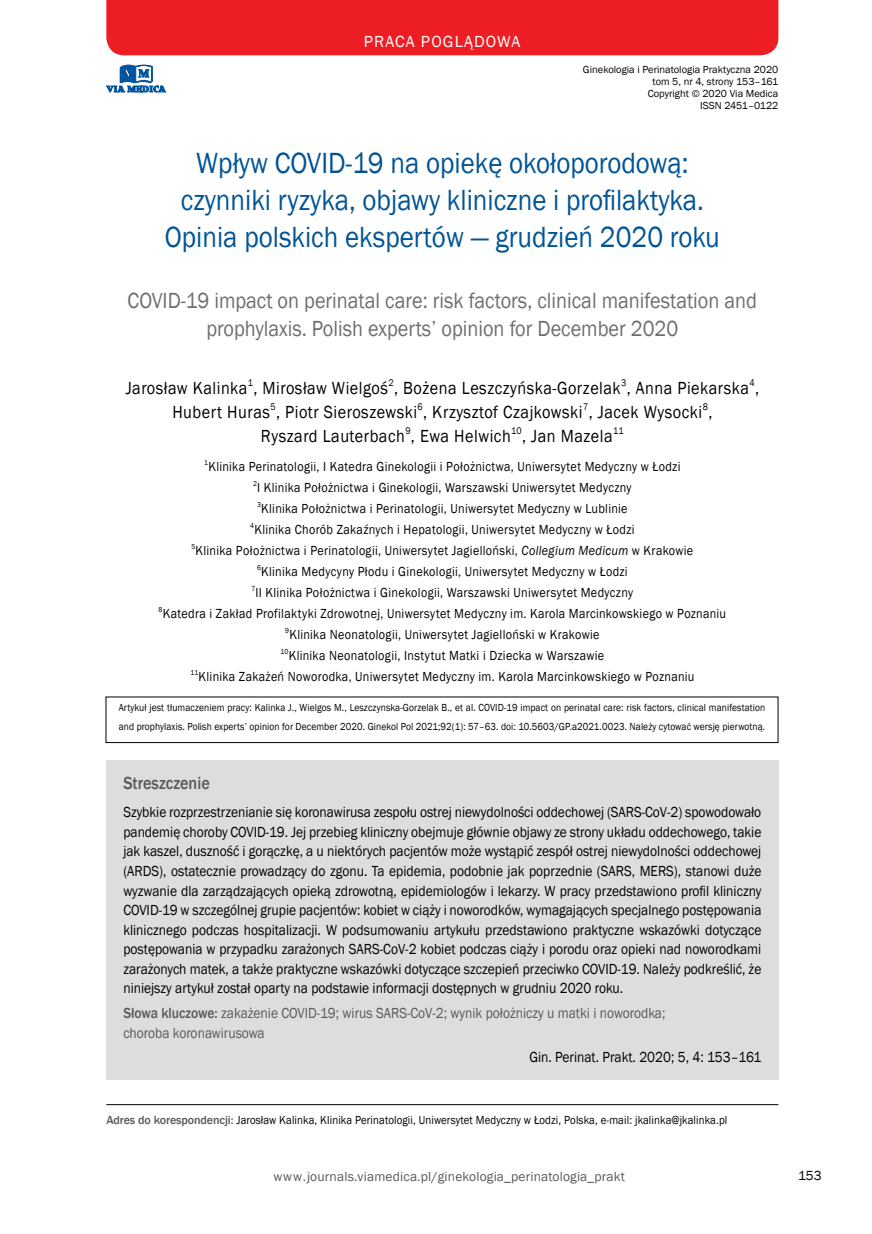
<style>
.page{position:relative;width:872px;height:1234px;background:#fff}
.page>*{position:absolute;margin:0;border:0;box-sizing:border-box;transform-origin:0 0}
.t1{font:30px/36.6px "Franklin Gothic";color:#005496;text-align:center;scale:.9 1}
.t2{font:22.5px/27.5px "Franklin Gothic";color:#6d6e71;text-align:center;scale:.9 1}
.t3{font:18px "Franklin Gothic";letter-spacing:.03em;color:#000;scale:.9 1}
.t4{font:500 18px "Franklin Gothic";color:#58595b;scale:.9 1}
.t5{font:16.5px "Franklin Gothic";letter-spacing:.07em;color:#fff}
.t6{font:15px/19.5px "Franklin Gothic";color:#000;text-align:justify;scale:.9 1}
.t7{font:15px/20.5px "Franklin Gothic";color:#58595b;scale:.9 1}
.t8{font:13.5px "Franklin Gothic";letter-spacing:.025em;color:#000;scale:.9 1}
.t9{font:13.5px "Franklin Gothic";letter-spacing:.01em;color:#58595b}
.t10{font:13.5px "Franklin Gothic";letter-spacing:.025em;color:#000}
.t11{font:12px "Franklin Gothic";letter-spacing:.01em;color:#000;scale:.9 1}
.t12{font:10.5px/18.8px "Franklin Gothic";letter-spacing:.01em;color:#000;scale:.9 1}
.t13{font:10.5px/12px "Franklin Gothic";letter-spacing:.01em;color:#000;text-align:right}
.t14{font:9.9px "Franklin Gothic";color:#000;scale:.9 1}
.t15{font:7.35px "Franklin Gothic";color:#000;scale:.9 1}
.s1{font-style:italic}
.s2{font-weight:500}
.s3{font-weight:500;color:#58595b}
</style>
<div class="page">
<div style="left:106px;top:0;width:672px;height:55px;background:#ed1d24"></div>
<svg style="left:107px;top:65px;width:59px;height:27px"></svg>
<div style="left:106px;top:759px;width:672px;height:319px;background:#dcddde"></div>
<hr style="left:106px;top:1104px;width:672px;height:1px;background:#000">
<p class="t5" style="left:364px;top:31px;width:158px">PRACA POGLĄDOWA</p>
<p class="t13" style="left:583px;top:64px;width:197px">Ginekologia i Perinatologia Praktyczna 2020 tom 5, nr 4, strony 153–161<br>Copyright © 2020 Via Medica<br>ISSN 2451–0122</p>
<h1 class="t1" style="left:165px;top:146px;width:618px">Wpływ COVID-19 na opiekę okołoporodową: czynniki ryzyka, objawy kliniczne i profilaktyka.<br>Opinia polskich ekspertów ― grudzień 2020 roku</h1>
<h2 class="t2" style="left:128px;top:287px;width:701px">COVID-19 impact on perinatal care: risk factors, clinical manifestation and prophylaxis. Polish experts’ opinion for December 2020</h2>
<p class="t14" style="left:248px;top:376px;width:7px">1</p>
<p class="t14" style="left:388px;top:376px;width:7px">2</p>
<p class="t14" style="left:621px;top:376px;width:7px">3</p>
<p class="t14" style="left:749px;top:376px;width:7px">4</p>
<p class="t3" style="left:172px;top:400px;width:601px">Hubert Huras , Piotr Sieroszewski , Krzysztof Czajkowski , Jacek Wysocki ,</p>
<p class="t3" style="left:126px;top:376px;width:705px">Jarosław Kalinka , Mirosław Wielgoś , Bożena Leszczyńska-Gorzelak , Anna Piekarska ,</p>
<p class="t14" style="left:270px;top:400px;width:7px">5</p>
<p class="t14" style="left:417px;top:400px;width:7px">6</p>
<p class="t14" style="left:583px;top:400px;width:7px">7</p>
<p class="t14" style="left:703px;top:400px;width:7px">8</p>
<p class="t3" style="left:261px;top:424px;width:279px">Ryszard Lauterbach , Ewa Helwich</p>
<p class="t14" style="left:405px;top:424px;width:7px">9</p>
<p class="t14" style="left:511px;top:424px;width:13px">10</p>
<p class="t3" style="left:522px;top:424px;width:102px">, Jan Mazela</p>
<p class="t14" style="left:613px;top:424px;width:13px">11</p>
<p class="t15" style="left:204px;top:458px;width:6px">1</p>
<p class="t8" style="left:208px;top:458px;width:526px">Klinika Perinatologii, I Katedra Ginekologii i Położnictwa, Uniwersytet Medyczny w Łodzi</p>
<p class="t15" style="left:253px;top:479px;width:6px">2</p>
<p class="t8" style="left:257px;top:479px;width:417px">I Klinika Położnictwa i Ginekologii, Warszawski Uniwersytet Medyczny</p>
<p class="t15" style="left:257px;top:500px;width:6px">3</p>
<p class="t8" style="left:261px;top:500px;width:408px">Klinika Położnictwa i Perinatologii, Uniwersytet Medyczny w Lublinie</p>
<p class="t15" style="left:250px;top:521px;width:6px">4</p>
<p class="t8" style="left:254px;top:521px;width:424px">Klinika Chorób Zakaźnych i Hepatologii, Uniwersytet Medyczny w Łodzi</p>
<p class="t15" style="left:191px;top:542px;width:6px">5</p>
<p class="t8" style="left:195px;top:542px;width:554px">Klinika Położnictwa i Perinatologii, Uniwersytet Jagielloński, <span class="s1">Collegium Medicum</span> w Krakowie</p>
<p class="t15" style="left:257px;top:563px;width:6px">6</p>
<p class="t8" style="left:261px;top:563px;width:409px">Klinika Medycyny Płodu i Ginekologii, Uniwersytet Medyczny w Łodzi</p>
<p class="t15" style="left:251px;top:584px;width:6px">7</p>
<p class="t8" style="left:255px;top:584px;width:421px">II Klinika Położnictwa i Ginekologii, Warszawski Uniwersytet Medyczny</p>
<p class="t15" style="left:158px;top:605px;width:6px">8</p>
<p class="t8" style="left:163px;top:605px;width:627px">Katedra i Zakład Profilaktyki Zdrowotnej, Uniwersytet Medyczny im. Karola Marcinkowskiego w Poznaniu</p>
<p class="t15" style="left:285px;top:626px;width:6px">9</p>
<p class="t8" style="left:289px;top:626px;width:346px">Klinika Neonatologii, Uniwersytet Jagielloński w Krakowie</p>
<p class="t15" style="left:280px;top:647px;width:10px">10</p>
<p class="t8" style="left:289px;top:647px;width:352px">Klinika Neonatologii, Instytut Matki i Dziecka w Warszawie</p>
<p class="t15" style="left:190px;top:668px;width:10px">11</p>
<p class="t8" style="left:199px;top:668px;width:552px">Klinika Zakażeń Noworodka, Uniwersytet Medyczny im. Karola Marcinkowskiego w Poznaniu</p>
<p class="t12" style="left:119px;top:698px;width:720px">Artykuł jest tłumaczeniem pracy: Kalinka J., Wielgos M., Leszczynska-Gorzelak B., et al. COVID-19 impact on perinatal care: risk factors, clinical manifestation and prophylaxis. Polish experts’ opinion for December 2020. Ginekol Pol 2021;92(1): 57–63. doi: 10.5603/GP.a2021.0023. Należy cytować wersję pierwotną.</p>
<p class="t4" style="left:123px;top:772px;width:98px">Streszczenie</p>
<p class="t6" style="left:123px;top:802px;width:710px">Szybkie rozprzestrzenianie się koronawirusa zespołu ostrej niewydolności oddechowej (SARS-CoV-2) spowodowało pandemię choroby COVID-19. Jej przebieg kliniczny obejmuje głównie objawy ze strony układu oddechowego, takie jak kaszel, duszność i gorączkę, a u niektórych pacjentów może wystąpić zespół ostrej niewydolności oddechowej (ARDS), ostatecznie prowadzący do zgonu. Ta epidemia, podobnie jak poprzednie (SARS, MERS), stanowi duże wyzwanie dla zarządzających opieką zdrowotną, epidemiologów i lekarzy. W pracy przedstawiono profil kliniczny COVID-19 w szczególnej grupie pacjentów: kobiet w ciąży i noworodków, wymagających specjalnego postępowania klinicznego podczas hospitalizacji. W podsumowaniu artykułu przedstawiono praktyczne wskazówki dotyczące postępowania w przypadku zarażonych SARS-CoV-2 kobiet podczas ciąży i porodu oraz opieki nad noworodkami zarażonych matek, a także praktyczne wskazówki dotyczące szczepień przeciwko COVID-19. Należy podkreślić, że niniejszy artykuł został oparty na podstawie informacji dostępnych w grudniu 2020 roku.</p>
<p class="t7" style="left:123px;top:1002px;width:604px"><span class="s2">Słowa kluczowe:</span> zakażenie COVID-19; wirus SARS-CoV-2; wynik położniczy u matki i noworodka; choroba koronawirusowa</p>
<p class="t6" style="left:529px;top:1047px;width:259px">Gin. Perinat. Prakt. 2020; 5, 4: 153–161</p>
<p class="t11" style="left:106px;top:1111px;width:691px"><span class="s3">Adres do korespondencji:</span> Jarosław Kalinka, Klinika Perinatologii, Uniwersytet Medyczny w Łodzi, Polska, e-mail: jkalinka@jkalinka.pl</p>
<p class="t9" style="left:273px;top:1167px;width:353px">www.journals.viamedica.pl/ginekologia_perinatologia_prakt</p>
<p class="t10" style="left:798px;top:1166px;width:25px">153</p>
</div>
